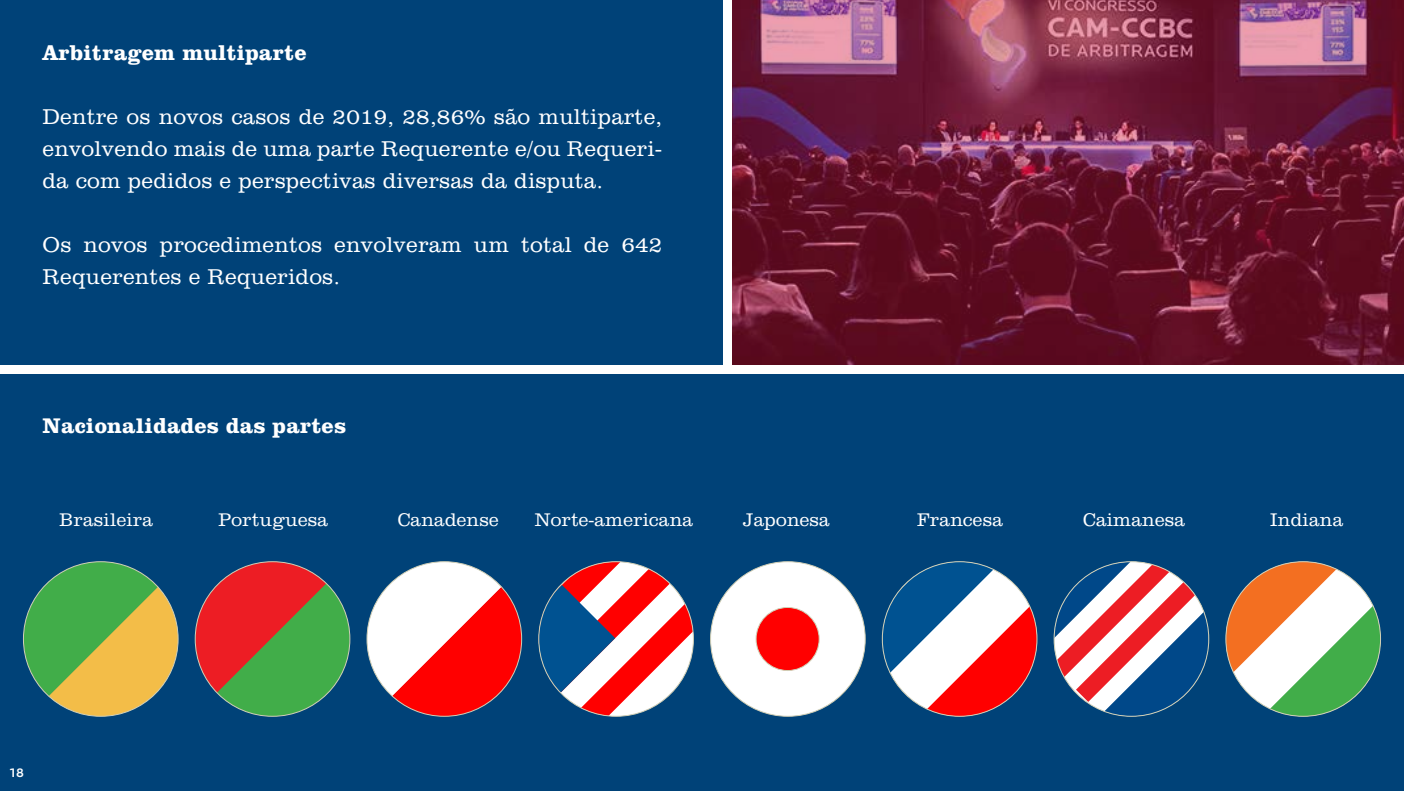
<style>
.page{position:relative;width:1404px;height:791px;background:#fff}
.page>*{position:absolute;margin:0;border:0;box-sizing:border-box;transform-origin:0 0}
.t1{font:300 22px/32px "Clarendon BT";letter-spacing:.01em;color:#fff;text-align:justify}
.t2{font:700 22px "Clarendon";letter-spacing:.01em;color:#fff}
.t3{font:700 22px "Clarendon BT";letter-spacing:.01em;color:#fff}
.t4{font:300 19px "Clarendon";letter-spacing:.01em;color:#fff}
.t5{font:500 13px "Locator";color:#fff}
</style>
<div class="page">
<div style="left:0;top:0;width:1403px;height:791px;background:#004278"></div>
<svg style="left:731px;top:0;width:672px;height:366px"></svg>
<div style="left:723px;top:0;width:8px;height:370px;background:#fff"></div>
<div style="left:0;top:366px;width:1403px;height:8px;background:#fff"></div>
<svg style="left:1055px;top:562px;width:153px;height:154px"></svg>
<svg style="left:23px;top:562px;width:155px;height:154px"></svg>
<svg style="left:368px;top:562px;width:153px;height:154px"></svg>
<svg style="left:195px;top:562px;width:155px;height:154px"></svg>
<svg style="left:538px;top:562px;width:155px;height:154px"></svg>
<div style="left:710px;top:562px;width:155px;height:154px;background:#fff;border-radius:50%"></div>
<div style="left:756px;top:607px;width:63px;height:63px;background:#f00;border-radius:50%"></div>
<div style="left:755px;top:607px;width:64px;height:64px;border:1px solid #d1cfb6;border-radius:50%"></div>
<svg style="left:883px;top:562px;width:153px;height:154px"></svg>
<svg style="left:1227px;top:562px;width:153px;height:154px"></svg>
<p class="t3" style="left:43px;top:39px;width:266px">Arbitragem multiparte</p>
<p class="t1" style="left:43px;top:100px;width:621px">Dentre os novos casos de 2019, 28,86% são multiparte, envolvendo mais de uma parte Requerente e/ou Requeri&shy;da com pedidos e perspectivas diversas da disputa.</p>
<p class="t1" style="left:43px;top:228px;width:621px">Os novos procedimentos envolveram um total de 642<br>Requerentes e Requeridos.</p>
<p class="t2" style="left:43px;top:413px;width:305px">Nacionalidades das partes</p>
<p class="t4" style="left:60px;top:509px;width:95px">Brasileira</p>
<p class="t4" style="left:219px;top:509px;width:111px">Portuguesa</p>
<p class="t4" style="left:398px;top:509px;width:102px">Canadense</p>
<p class="t4" style="left:534px;top:509px;width:160px">Norte-americana</p>
<p class="t4" style="left:743px;top:509px;width:88px">Japonesa</p>
<p class="t4" style="left:917px;top:509px;width:87px">Francesa</p>
<p class="t4" style="left:1082px;top:509px;width:103px">Caimanesa</p>
<p class="t4" style="left:1270px;top:509px;width:74px">Indiana</p>
<p class="t5" style="left:10px;top:766px;width:16px">18</p>
</div>
